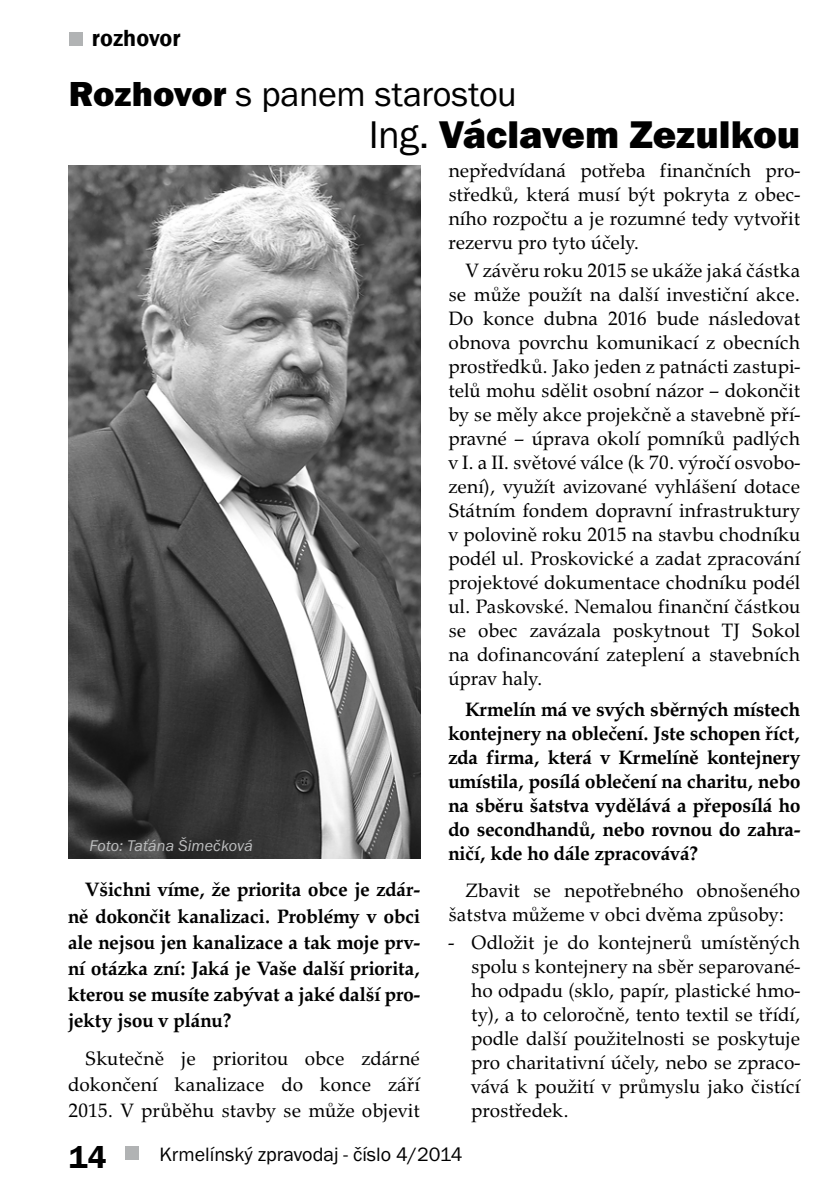
<style>
.page{position:relative;width:840px;height:1191px;background:#fff}
.page>*{position:absolute;margin:0;border:0;box-sizing:border-box;transform-origin:0 0}
.t1{font:40px "Franklin Got Itc TEE Heav";color:#000}
.t2{font:36px "Franklin Got Itc TEE";letter-spacing:-.01em;color:#000}
.t3{font:600 32px "Franklin Gothic";color:#000}
.t4{font:600 24px "Franklin Gothic";color:#000}
.t5{font:20px/24px "URW Palladio TEE";color:#000;text-align:justify}
.t6{font:700 20px/24px "URW Palladio TEE";color:#000;text-align:justify}
.t7{font:20px "Franklin Got Itc TEE";color:#000}
.t8{font:italic 16px "Franklin Got Itc TEE";letter-spacing:.01em;color:#bebfc0}
.s1{font-family:"Franklin Got Itc TEE Heav"}
.s2{font-family:"Franklin Got Itc TEE"}
</style>
<div class="page">
<div style="left:69px;top:33px;width:13px;height:13px;background:#b1b3b4"></div>
<div style="left:125px;top:1146px;width:14px;height:14px;background:#b1b3b4"></div>
<img style="left:68px;top:166px;width:352px;height:692px">
<p class="t4" style="left:92px;top:24px;width:90px">rozhovor</p>
<h2 class="t2" style="left:69px;top:80px;width:449px"><span class="s1">Rozhovor</span> s panem starostou</h2>
<h1 class="t1" style="left:368px;top:119px;width:432px"><span class="s2">Ing.</span> Václavem Zezulkou</h1>
<p class="t8" style="left:89px;top:839px;width:165px">Foto: Taťána Šimečková</p>
<p class="t6" style="left:68px;top:879px;width:353px;line-height:26.2px;text-indent:17px">Všichni víme, že priorita obce je zdár&shy;ně dokončit kanalizaci. Problémy v obci ale nejsou jen kanalizace a tak moje prv&shy;ní otázka zní: Jaká je Vaše další priorita, kterou se musíte zabývat a jaké další pro&shy;jekty jsou v plánu?</p>
<p class="t5" style="left:68px;top:1048px;width:353px;line-height:26.2px;text-indent:17px">Skutečně je prioritou obce zdárné dokončení kanalizace do konce září 2015. V průběhu stavby se může objevit</p>
<p class="t5" style="left:448px;top:161px;width:353px">nepředvídaná potřeba finančních pro&shy;středků, která musí být pokryta z obec&shy;ního rozpočtu a je rozumné tedy vytvořit rezervu pro tyto účely.</p>
<p class="t5" style="left:448px;top:261px;width:353px;text-indent:17px">V závěru roku 2015 se ukáže jaká částka se může použít na další investiční akce.<br>Do konce dubna 2016 bude následovat obnova povrchu komunikací z obecních prostředků. Jako jeden z patnácti zastupi&shy;telů mohu sdělit osobní názor – dokončit by se měly akce projekčně a stavebně pří&shy;pravné – úprava okolí pomníků padlých v I. a II. světové válce (k 70. výročí osvobo&shy;zení), využít avizované vyhlášení dotace Státním fondem dopravní infrastruktury v polovině roku 2015 na stavbu chodníku podél ul. Proskovické a zadat zpracování projektové dokumentace chodníku podél ul. Paskovské. Nemalou finanční částkou se obec zavázala poskytnout TJ Sokol na dofinancování zateplení a stavebních úprav haly.</p>
<p class="t6" style="left:448px;top:700px;width:353px;text-indent:17px">Krmelín má ve svých sběrných místech kontejnery na oblečení. Jste schopen říct, zda firma, která v Krmelíně kontejnery umístila, posílá oblečení na charitu, nebo na sběru šatstva vydělává a přeposílá ho do secondhandů, nebo rovnou do zahra&shy;ničí, kde ho dále zpracovává?</p>
<p class="t5" style="left:448px;top:881px;width:353px;text-indent:17px">Zbavit se nepotřebného obnošeného šatstva můžeme v obci dvěma způsoby:</p>
<p class="t5" style="left:471px;top:933px;width:330px;text-indent:-23px">- Odložit je do kontejnerů umístěných spolu s kontejnery na sběr separované&shy;ho odpadu (sklo, papír, plastické hmo&shy;ty), a to celoročně, tento textil se třídí, podle další použitelnosti se poskytuje pro charitativní účely, nebo se zpraco&shy;vává k použití v průmyslu jako čistící prostředek.</p>
<h3 class="t3" style="left:69px;top:1138px;width:39px">14</h3>
<p class="t7" style="left:159px;top:1146px;width:304px">Krmelínský zpravodaj - číslo 4/2014</p>
</div>
